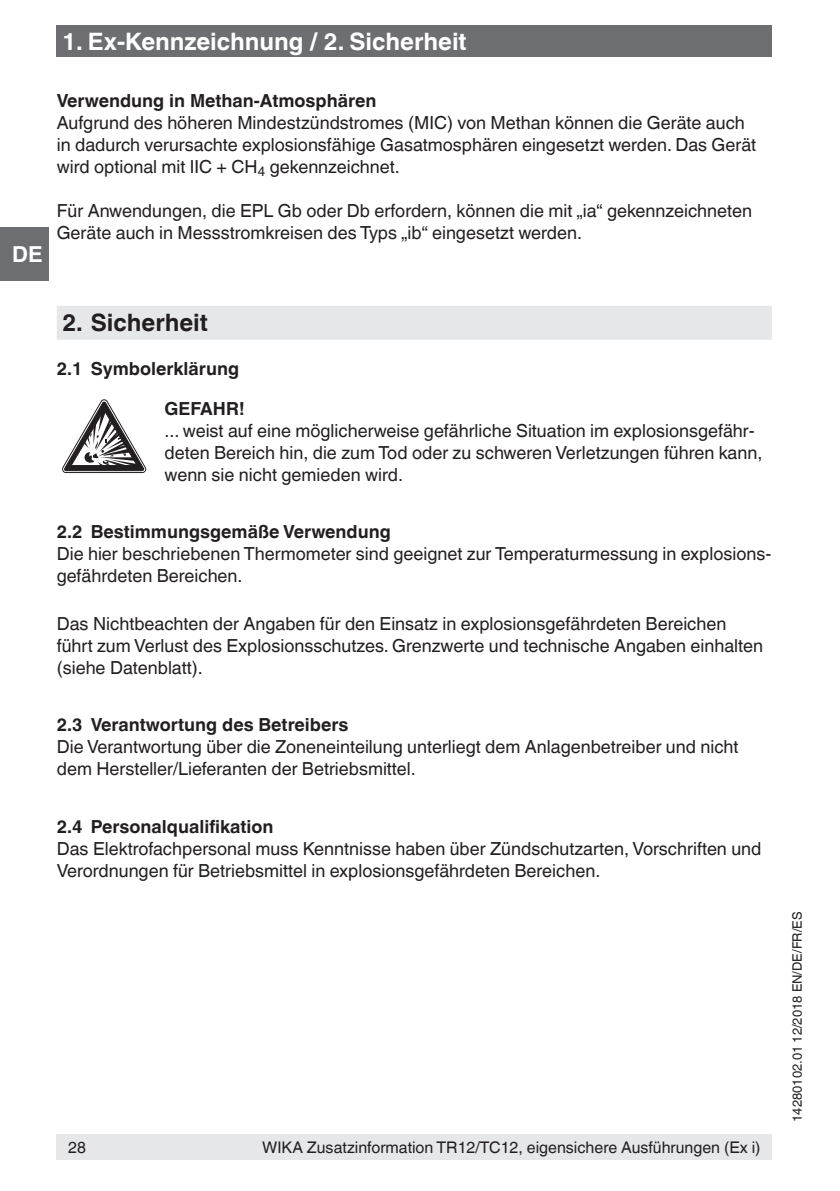
<style>
.page{position:relative;width:840px;height:1191px;background:#fff}
.page>*{position:absolute;margin:0;border:0;box-sizing:border-box;transform-origin:0 0}
.t1{font:700 24px "Helvetica World";color:#fff}
.t2{font:700 24px "Helvetica World";color:#231f20}
.t3{font:700 22px "Helvetica World";color:#fff}
.t4{font:18px/22px "Helvetica World";color:#231f20}
.t5{font:700 18px "Helvetica World";color:#231f20}
.t6{font:16px "Helvetica World";color:#231f20}
.t7{font:13px "Helvetica World";color:#231f20}
</style>
<div class="page">
<div style="left:57px;top:26px;width:714px;height:31px;background:#6d6e71"></div>
<div style="left:0;top:227px;width:48px;height:54px;background:#6d6e71"></div>
<div style="left:57px;top:1134px;width:714px;height:25px;background:#e6e7e9"></div>
<div style="left:57px;top:306px;width:714px;height:34px;background:#e6e7e9"></div>
<svg style="left:62px;top:399px;width:84px;height:74px"></svg>
<h1 class="t1" style="left:62px;top:32px;width:405px">1. Ex-Kennzeichnung / 2. Sicherheit</h1>
<p class="t3" style="left:12px;top:241px;width:32px">DE</p>
<p class="t5" style="left:57px;top:94px;width:321px">Verwendung in Methan-Atmosphären</p>
<p class="t4" style="left:57px;top:114px;width:700px">Aufgrund des höheren Mindestzündstromes (MIC) von Methan können die Geräte auch in dadurch verursachte explosionsfähige Gasatmosphären eingesetzt werden. Das Gerät wird optional mit IIC + CH<sub>4</sub> gekennzeichnet.</p>
<p class="t4" style="left:57px;top:202px;width:696px">Für Anwendungen, die EPL Gb oder Db erfordern, können die mit „ia“ gekennzeichneten<br>Geräte auch in Messstromkreisen des Typs „ib“ eingesetzt werden.</p>
<h1 class="t2" style="left:62px;top:313px;width:147px">2. Sicherheit</h1>
<p class="t5" style="left:57px;top:362px;width:184px">2.1 Symbolerklärung</p>
<p class="t5" style="left:164px;top:401px;width:82px">GEFAHR!</p>
<p class="t4" style="left:164px;top:421px;width:599px">... weist auf eine möglicherweise gefährliche Situation im explosionsgefähr&shy;deten Bereich hin, die zum Tod oder zu schweren Verletzungen führen kann, wenn sie nicht gemieden wird.</p>
<p class="t5" style="left:57px;top:524px;width:335px">2.2 Bestimmungsgemäße Verwendung</p>
<p class="t4" style="left:57px;top:544px;width:715px">Die hier beschriebenen Thermometer sind geeignet zur Temperaturmessung in explosions&shy;gefährdeten Bereichen.</p>
<p class="t4" style="left:57px;top:614px;width:707px">Das Nichtbeachten der Angaben für den Einsatz in explosionsgefährdeten Bereichen führt zum Verlust des Explosionsschutzes. Grenzwerte und technische Angaben einhalten (siehe Datenblatt).</p>
<p class="t5" style="left:57px;top:718px;width:293px">2.3 Verantwortung des Betreibers</p>
<p class="t4" style="left:57px;top:738px;width:683px">Die Verantwortung über die Zoneneinteilung unterliegt dem Anlagenbetreiber und nicht dem Hersteller/Lieferanten der Betriebsmittel.</p>
<p class="t5" style="left:57px;top:819px;width:218px">2.4 Personalqualifikation</p>
<p class="t4" style="left:57px;top:839px;width:705px">Das Elektrofachpersonal muss Kenntnisse haben über Zündschutzarten, Vorschriften und<br>Verordnungen für Betriebsmittel in explosionsgefährdeten Bereichen.</p>
<p class="t6" style="left:68px;top:1141px;width:19px">28</p>
<p class="t6" style="left:262px;top:1141px;width:499px">WIKA Zusatzinformation TR12/TC12, eigensichere Ausführungen (Ex i)</p>
<p class="t7" style="left:789px;top:1121px;width:211px;rotate:-90deg">14280102.01 12/2018 EN/DE/FR/ES</p>
</div>
